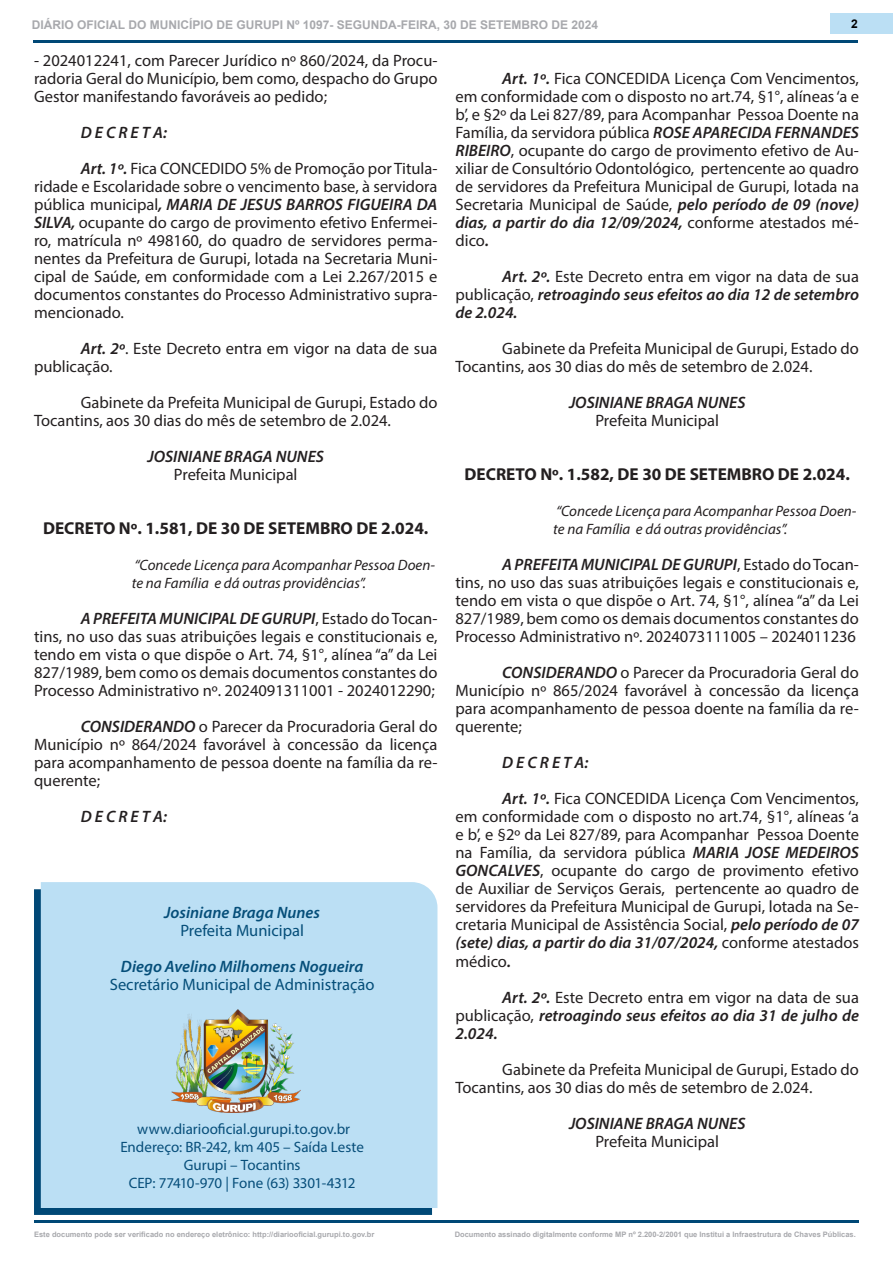
<style>
.page{position:relative;width:893px;height:1263px;background:#fff}
.page>*{position:absolute;margin:0;border:0;box-sizing:border-box;transform-origin:0 0}
.proto{font:700 17.25px "Myriad Pro";color:#231f20}
.TEXTO{font:16.5px/18px "Myriad Pro";color:#231f20;text-align:justify}
.TEXTO-2{font:italic 600 16.5px/18px "Myriad Pro";color:#231f20;text-align:justify}
.TEXTO_CENTRO{font:italic 600 16.5px "Myriad Pro";color:#231f20}
.conteudosuma{font:16.5px "Myriad Pro";color:#054e79}
.TEXTO_CENTRO-2{font:16.5px "Myriad Pro";color:#231f20}
.conteudosuma-2{font:italic 600 16.5px "Myriad Pro";color:#054e79}
.EMENTA{font:italic 15px/18px "Myriad Pro";color:#231f20}
.conteudosuma-3{font:15px "Myriad Pro";color:#074e7a}
.conteudosuma-4{font:15px "Myriad Pro";letter-spacing:-.025em;color:#074e7a}
.t1{font:700 12px "Arial";color:#a8a9ad}
.t2{font:700 12px "Arial";color:#000001}
.t3{font:700 7.5px "Arial";color:#a8a9ad}
.s1{font-weight:600;font-style:italic}
.s2{font-weight:400;font-style:normal}
</style>
<div class="page">
<hr style="left:34px;top:1220px;width:825px;height:3px;background:#004876">
<div style="left:831px;top:13px;width:62px;height:21px;background:#bbdff4"></div>
<hr style="left:33px;top:40px;width:825px;height:3px;background:#004876">
<svg style="left:34px;top:889px;width:398px;height:326px;background:#034a77"></svg>
<div style="left:41px;top:882px;width:396px;height:326px;background:#bbdff4"></div>
<img style="left:171px;top:1010px;width:129px;height:102px">
<p class="t1" style="left:32px;top:16px;width:568px">DIÁRIO OFICIAL DO MUNICÍPIO DE GURUPI Nº 1097- SEGUNDA-FEIRA, 30 DE SETEMBRO DE 2024</p>
<p class="t2" style="left:851px;top:15px;width:8px">2</p>
<p class="TEXTO" style="left:34px;top:52px;width:405px">- 2024012241, com Parecer Jurídico nº 860/2024, da Procu&shy;radoria Geral do Município, bem como, despacho do Grupo Gestor manifestando favoráveis ao pedido;</p>
<p class="TEXTO-2" style="left:81px;top:123px;width:88px">D E C R E T A:</p>
<p class="TEXTO" style="left:34px;top:160px;width:405px;text-indent:47px"><span class="s1">Art. 1º.</span> Fica CONCEDIDO 5% de Promoção por Titula&shy;ridade e Escolaridade sobre o vencimento base, à servidora pública municipal<span class="s1">, MARIA DE JESUS BARROS FIGUEIRA DA SILVA,</span> ocupante do cargo de provimento efetivo Enfermei&shy;ro, matrícula nº 498160, do quadro de servidores perma&shy;nentes da Prefeitura de Gurupi, lotada na Secretaria Muni&shy;cipal de Saúde, em conformidade com a Lei 2.267/2015 e documentos constantes do Processo Administrativo supra&shy;mencionado.</p>
<p class="TEXTO" style="left:34px;top:340px;width:405px;text-indent:47px"><span class="s1">Art. 2º</span>. Este Decreto entra em vigor na data de sua publicação.</p>
<p class="TEXTO" style="left:34px;top:394px;width:405px;text-indent:47px">Gabinete da Prefeita Municipal de Gurupi, Estado do<br>Tocantins, aos 30 dias do mês de setembro de 2.024.</p>
<p class="TEXTO_CENTRO" style="left:148px;top:446px;width:178px">JOSINIANE BRAGA NUNES</p>
<p class="TEXTO_CENTRO-2" style="left:174px;top:465px;width:125px">Prefeita Municipal</p>
<p class="proto" style="left:43px;top:517px;width:387px">DECRETO Nº. 1.581, DE 30 DE SETEMBRO DE 2.024.</p>
<p class="EMENTA" style="left:132px;top:556px;width:305px">“Concede Licença para Acompanhar Pessoa Doen&shy;te na Família e dá outras providências”.</p>
<p class="TEXTO" style="left:34px;top:610px;width:405px;text-indent:47px"><span class="s1">A PREFEITA MUNICIPAL DE GURUPI</span>, Estado do Tocan&shy;tins, no uso das suas atribuições legais e constitucionais e, tendo em vista o que dispõe o Art. 74, §1°, alínea “a” da Lei 827/1989, bem como os demais documentos constantes do Processo Administrativo nº. 2024091311001 - 2024012290;</p>
<p class="TEXTO" style="left:34px;top:718px;width:405px;text-indent:47px"><span class="s1">CONSIDERANDO</span> o Parecer da Procuradoria Geral do Município nº 864/2024 favorável à concessão da licença para acompanhamento de pessoa doente na família da re&shy;querente;</p>
<p class="TEXTO-2" style="left:81px;top:807px;width:88px">D E C R E T A:</p>
<p class="conteudosuma-2" style="left:164px;top:902px;width:157px">Josiniane Braga Nunes</p>
<p class="conteudosuma" style="left:180px;top:920px;width:125px">Prefeita Municipal</p>
<p class="conteudosuma-2" style="left:121px;top:956px;width:244px">Diego Avelino Milhomens Nogueira</p>
<p class="conteudosuma" style="left:110px;top:974px;width:266px">Secretário Municipal de Administração</p>
<p class="conteudosuma-3" style="left:137px;top:1120px;width:215px">www.diariooficial.gurupi.to.gov.br</p>
<p class="conteudosuma-3" style="left:120px;top:1138px;width:245px">Endereço: BR-242, km 405 – Saída Leste</p>
<p class="conteudosuma-3" style="left:184px;top:1156px;width:118px">Gurupi – Tocantins</p>
<p class="conteudosuma-4" style="left:129px;top:1174px;width:228px">CEP: 77410-970 | Fone (63) 3301-4312</p>
<p class="TEXTO" style="left:455px;top:70px;width:405px;text-indent:47px"><span class="s1">Art. 1º.</span> Fica CONCEDIDA Licença Com Vencimentos, em conformidade com o disposto no art.74, §1°, alíneas ‘a e b’, e §2º da Lei 827/89, para Acompanhar Pessoa Doente na Família, da servidora pública <span class="s1">ROSE APARECIDA FERNANDES RIBEIRO</span>, ocupante do cargo de provimento efetivo de Au&shy;xiliar de Consultório Odontológico, pertencente ao quadro de servidores da Prefeitura Municipal de Gurupi, lotada na Secretaria Municipal de Saúde, <span class="s1">pelo período de 09 (nove) dias, a partir do dia 12/09/2024,</span> conforme atestados mé&shy;dico<span class="s1">.</span></p>
<p class="TEXTO-2" style="left:455px;top:267px;width:405px;text-indent:47px">Art. 2º. <span class="s2">Este Decreto entra em vigor na data de sua publicação,</span> retroagindo seus efeitos ao dia 12 de setembro de 2.024.</p>
<p class="TEXTO" style="left:455px;top:340px;width:405px;text-indent:47px">Gabinete da Prefeita Municipal de Gurupi, Estado do<br>Tocantins, aos 30 dias do mês de setembro de 2.024.</p>
<p class="TEXTO_CENTRO" style="left:569px;top:392px;width:178px">JOSINIANE BRAGA NUNES</p>
<p class="TEXTO_CENTRO-2" style="left:595px;top:411px;width:125px">Prefeita Municipal</p>
<p class="proto" style="left:464px;top:463px;width:387px">DECRETO Nº. 1.582, DE 30 DE SETEMBRO DE 2.024.</p>
<p class="EMENTA" style="left:553px;top:502px;width:305px">“Concede Licença para Acompanhar Pessoa Doen&shy;te na Família e dá outras providências”.</p>
<p class="TEXTO" style="left:455px;top:556px;width:405px;text-indent:47px"><span class="s1">A PREFEITA MUNICIPAL DE GURUPI</span>, Estado do Tocan&shy;tins, no uso das suas atribuições legais e constitucionais e, tendo em vista o que dispõe o Art. 74, §1°, alínea “a” da Lei 827/1989, bem como os demais documentos constantes do Processo Administrativo nº. 2024073111005 – 2024011236</p>
<p class="TEXTO" style="left:455px;top:664px;width:405px;text-indent:47px"><span class="s1">CONSIDERANDO</span> o Parecer da Procuradoria Geral do Município nº 865/2024 favorável à concessão da licença para acompanhamento de pessoa doente na família da re&shy;querente;</p>
<p class="TEXTO-2" style="left:502px;top:753px;width:88px">D E C R E T A:</p>
<p class="TEXTO" style="left:455px;top:790px;width:405px;text-indent:47px"><span class="s1">Art. 1º.</span> Fica CONCEDIDA Licença Com Vencimentos, em conformidade com o disposto no art.74, §1°, alíneas ‘a e b’, e §2º da Lei 827/89, para Acompanhar Pessoa Doente na Família, da servidora pública <span class="s1">MARIA JOSE MEDEIROS GONCALVES</span>, ocupante do cargo de provimento efetivo de Auxiliar de Serviços Gerais, pertencente ao quadro de servidores da Prefeitura Municipal de Gurupi, lotada na Se&shy;cretaria Municipal de Assistência Social, <span class="s1">pelo período de 07 (sete) dias, a partir do dia 31/07/2024,</span> conforme atestados médico<span class="s1">.</span></p>
<p class="TEXTO-2" style="left:455px;top:987px;width:405px;text-indent:47px">Art. 2º. <span class="s2">Este Decreto entra em vigor na data de sua publicação,</span> retroagindo seus efeitos ao dia 31 de julho de 2.024.</p>
<p class="TEXTO" style="left:455px;top:1060px;width:405px;text-indent:47px">Gabinete da Prefeita Municipal de Gurupi, Estado do<br>Tocantins, aos 30 dias do mês de setembro de 2.024.</p>
<p class="TEXTO_CENTRO" style="left:569px;top:1112px;width:178px">JOSINIANE BRAGA NUNES</p>
<p class="TEXTO_CENTRO-2" style="left:595px;top:1131px;width:125px">Prefeita Municipal</p>
<p class="t3" style="left:34px;top:1228px;width:342px">Este documento pode ser verificado no endereço eletrônico: http://diariooficial.gurupi.to.gov.br</p>
<p class="t3" style="left:455px;top:1228px;width:403px">Documento assinado digitalmente conforme MP nº 2.200-2/2001 que Institui a Infraestrutura de Chaves Públicas.</p>
</div>
